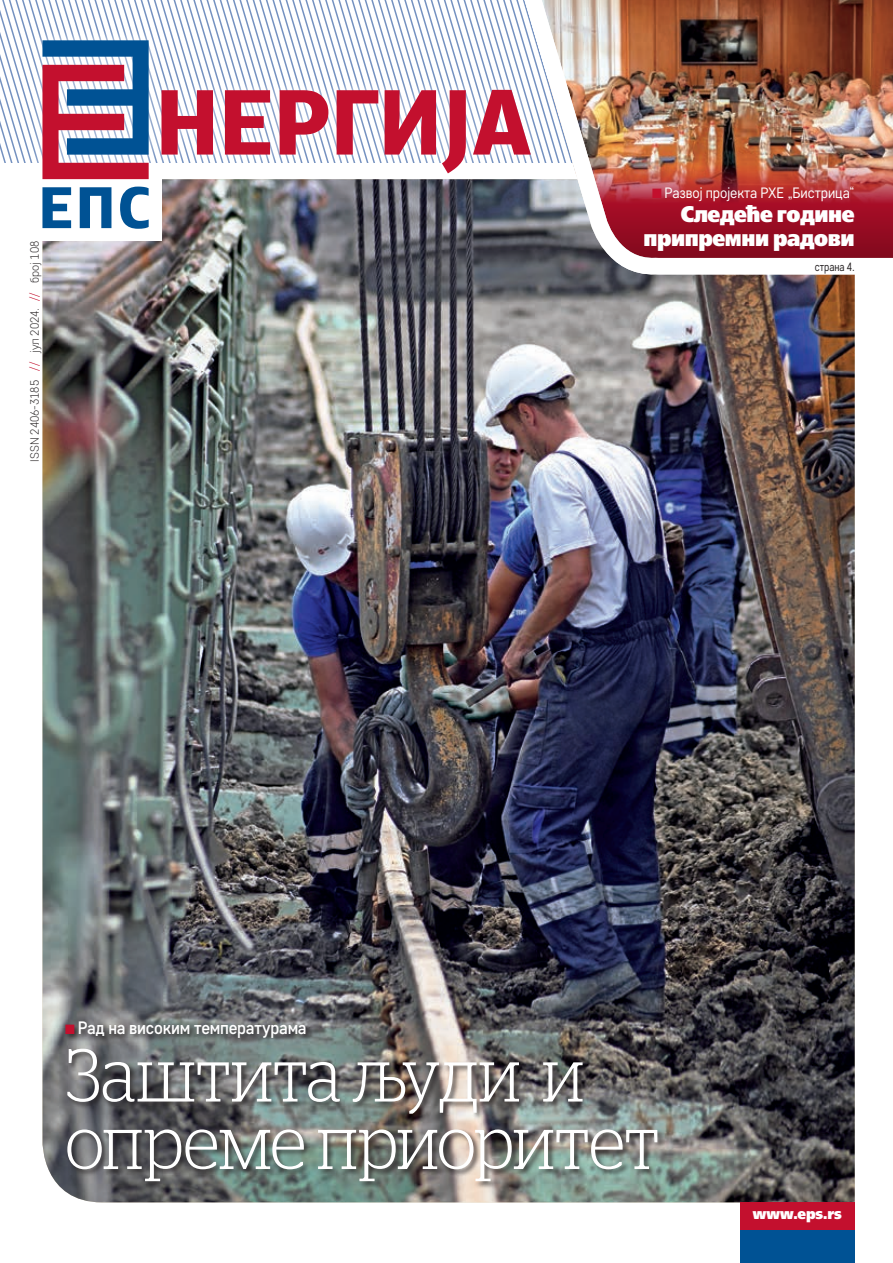
<style>
.page{position:relative;width:893px;height:1263px;background:#fff}
.page>*{position:absolute;margin:0;border:0;box-sizing:border-box;transform-origin:0 0}
.t1{font:300 75px/67.5px "Stag LC";letter-spacing:-.005em;color:#fff;scale:.9 1}
.t2{font:22.5px/24px "Free Set Extra Bold C";letter-spacing:-.02em;color:#fff;text-align:right;scale:.9 1}
.t3{font:500 18px "Core Sans D45";letter-spacing:-.015em;color:#fff;scale:.95 1}
.t4{font:15px "Core Sans D35";letter-spacing:-.005em;color:#fff;scale:.95 1}
.t5{font:15px "Free Set Extra Bold C";letter-spacing:-.005em;color:#fff;scale:.9 1}
.t6{font:300 12px "Core Sans D25";color:#231f20}
.t7{font:12px "Core Sans D35";color:#231f20;scale:.85 1}
.s1{color:#c3102e}
</style>
<div class="page">
<img style="left:43px;top:185px;width:812px;height:1017px">
<div style="left:0;top:163px;width:162px;height:78px;background:#fff"></div>
<svg style="left:42px;top:187px;width:29px;height:41px"></svg>
<svg style="left:80px;top:187px;width:31px;height:41px"></svg>
<svg style="left:120px;top:187px;width:29px;height:42px"></svg>
<div style="left:148px;top:77px;width:395px;height:108px;background:#fff;opacity:.75"></div>
<svg style="left:0;top:0;width:506px;height:179px"></svg>
<div style="left:740px;top:1202px;width:115px;height:61px;background:#005294"></div>
<div style="left:740px;top:1202px;width:115px;height:27px;background:#c3102e"></div>
<div style="left:64px;top:1020px;width:601px;height:169px;background:#231f20;opacity:.75"></div>
<img style="left:506px;top:0;width:387px;height:283px">
<p class="t6" style="left:27px;top:461px;width:222px;rotate:-90deg">ISSN 2406-3185 <span class="s1">//</span> јул 2024. <span class="s1">//</span> број 108</p>
<p class="t4" style="left:652px;top:183px;width:215px"><span class="s1">■</span> Развој пројекта РХЕ „Бистрица“</p>
<h2 class="t2" style="left:644px;top:202px;width:236px">Следеће године припремни радови</h2>
<p class="t7" style="left:815px;top:259px;width:49px">страна 4.</p>
<h3 class="t3" style="left:65px;top:1016px;width:256px"><span class="s1">■</span> Рад на високим температурама</h3>
<h1 class="t1" style="left:65px;top:1034px;width:661px">Заштита људи и опреме приоритет</h1>
<p class="t5" style="left:753px;top:1205px;width:100px">www.eps.rs</p>
</div>
